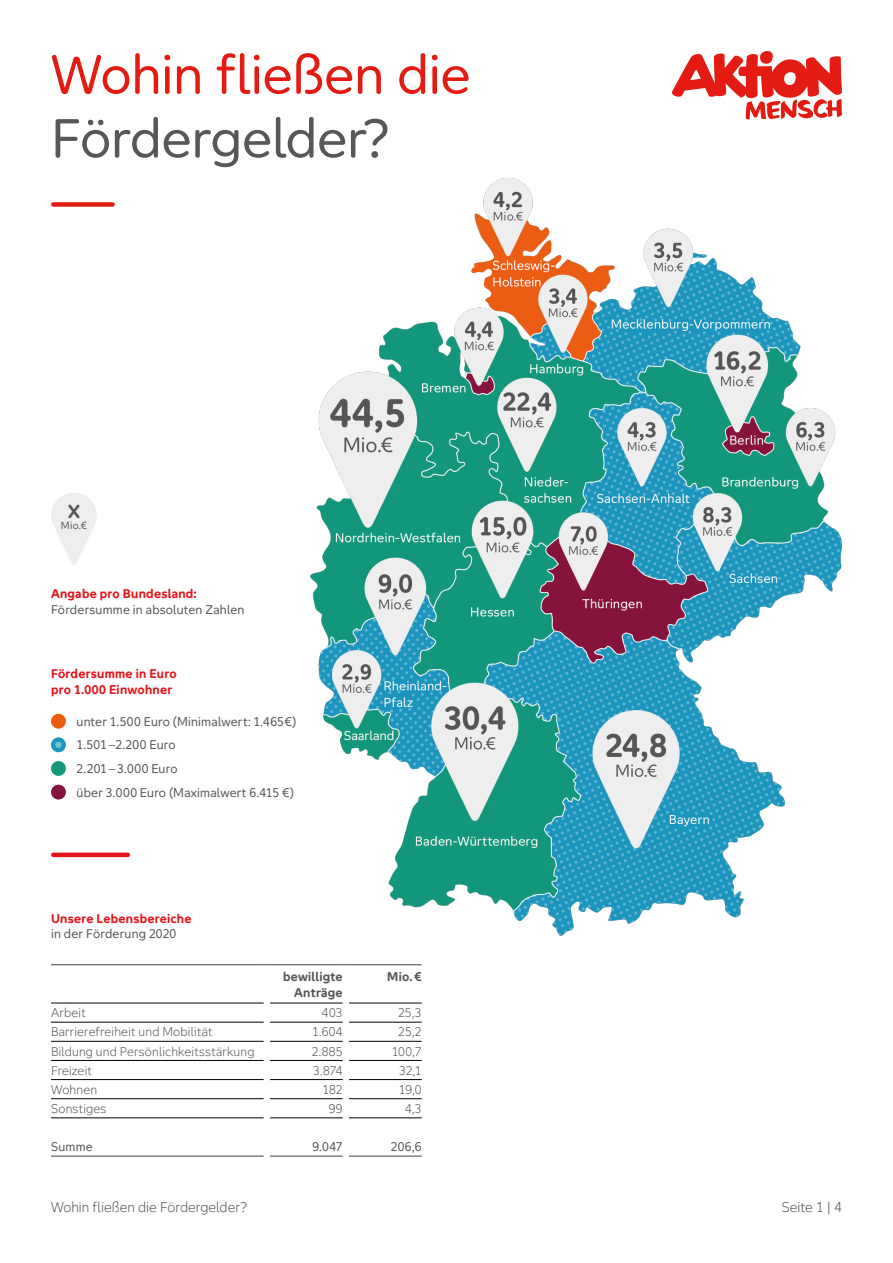
<style>
.page{position:relative;width:893px;height:1263px;background:#fff}
.page>*{position:absolute;margin:0;border:0;box-sizing:border-box;transform-origin:0 0}
.t1{font:52.5px "Aktion Mensch";color:#e41b13}
.t2{font:52.5px "Aktion Mensch";color:#575756}
.t3{font:700 17.85px "Aktion Mensch";color:#565656}
.t4{font:300 13.5px "Aktion Mensch";letter-spacing:-.005em;color:#575756}
.t5{font:12px/23.7px "Aktion Mensch";letter-spacing:.01em;color:#565656}
.t6{font:300 12px "Aktion Mensch";letter-spacing:.02em;color:#565656}
.t7{font:700 12px/15.8px "Aktion Mensch";letter-spacing:.02em;color:#e31519}
.t8{font:700 12px/15.8px "Aktion Mensch";letter-spacing:.02em;color:#565656;text-align:right}
.t9{font:9.9px "Aktion Mensch";color:#565656}
</style>
<div class="page">
<svg style="left:672px;top:51px;width:170px;height:68px"></svg>
<img style="left:310px;top:178px;width:532px;height:758px">
<svg style="left:51px;top:493px;width:46px;height:72px"></svg>
<div style="left:51px;top:714px;width:15px;height:15px;background:#eb5d10;border-radius:50%"></div>
<div style="left:51px;top:737px;width:15px;height:15px;background:#1b96be;border-radius:50%"></div>
<svg style="left:55px;top:741px;width:7px;height:7px"></svg>
<div style="left:51px;top:761px;width:15px;height:15px;background:#17987d;border-radius:50%"></div>
<div style="left:51px;top:785px;width:15px;height:14px;background:#86133d;border-radius:50%"></div>
<hr style="left:51px;top:1003px;width:213px;height:1px;background:#000">
<hr style="left:349px;top:1003px;width:73px;height:1px;background:#000">
<hr style="left:51px;top:1022px;width:213px;height:1px;background:#000">
<hr style="left:349px;top:1022px;width:73px;height:1px;background:#000">
<hr style="left:51px;top:1041px;width:213px;height:1px;background:#000">
<hr style="left:349px;top:1041px;width:73px;height:1px;background:#000">
<hr style="left:51px;top:1060px;width:213px;height:1px;background:#000">
<hr style="left:349px;top:1060px;width:73px;height:1px;background:#000">
<hr style="left:51px;top:1079px;width:213px;height:1px;background:#000">
<hr style="left:349px;top:1079px;width:73px;height:1px;background:#000">
<hr style="left:51px;top:1098px;width:213px;height:1px;background:#000">
<hr style="left:349px;top:1098px;width:73px;height:1px;background:#000">
<hr style="left:51px;top:1117px;width:213px;height:1px;background:#000">
<hr style="left:349px;top:1117px;width:73px;height:1px;background:#000">
<hr style="left:270px;top:1003px;width:73px;height:1px;background:#000">
<hr style="left:270px;top:1022px;width:73px;height:1px;background:#000">
<hr style="left:270px;top:1041px;width:73px;height:1px;background:#000">
<hr style="left:270px;top:1060px;width:73px;height:1px;background:#000">
<hr style="left:270px;top:1079px;width:73px;height:1px;background:#000">
<hr style="left:270px;top:1098px;width:73px;height:1px;background:#000">
<hr style="left:270px;top:1117px;width:73px;height:1px;background:#000">
<hr style="left:51px;top:964px;width:213px;height:1px;background:#565656">
<hr style="left:270px;top:964px;width:73px;height:1px;background:#565656">
<hr style="left:349px;top:964px;width:73px;height:1px;background:#565656">
<hr style="left:51px;top:1155px;width:213px;height:2px;background:#565656">
<hr style="left:270px;top:1155px;width:73px;height:2px;background:#565656">
<hr style="left:349px;top:1155px;width:73px;height:2px;background:#565656">
<div style="left:53px;top:202px;width:60px;height:5px;background:#e41b13"></div>
<hr style="left:53px;top:853px;width:75px;height:4px;background:#e31519">
<h1 class="t1" style="left:51px;top:36px;width:421px">Wohin fließen die</h1>
<h1 class="t2" style="left:51px;top:100px;width:340px">Fördergelder?</h1>
<h2 class="t3" style="left:68px;top:499px;width:13px">X</h2>
<p class="t9" style="left:61px;top:519px;width:27px">Mio.€</p>
<p class="t7" style="left:51px;top:586px;width:147px">Angabe pro Bundesland:</p>
<p class="t5" style="left:51px;top:597px;width:195px">Fördersumme in absoluten Zahlen</p>
<p class="t7" style="left:51px;top:666px;width:127px">Fördersumme in Euro pro 1.000 Einwohner</p>
<p class="t5" style="left:77px;top:709px;width:221px">unter 1.500 Euro (Minimalwert: 1.465€)<br>1.501 –2.200 Euro<br>2.201 – 3.000 Euro<br>über 3.000 Euro (Maximalwert 6.415 €)</p>
<p class="t7" style="left:51px;top:910px;width:142px">Unsere Lebensbereiche</p>
<p class="t5" style="left:51px;top:921px;width:127px">in der Förderung 2020</p>
<p class="t8" style="left:283px;top:969px;width:61px">bewilligte<br>Anträge</p>
<p class="t8" style="left:387px;top:969px;width:36px">Mio.€</p>
<p class="t6" style="left:51px;top:1005px;width:36px">Arbeit</p>
<p class="t6" style="left:322px;top:1005px;width:22px">403</p>
<p class="t6" style="left:398px;top:1005px;width:25px">25,3</p>
<p class="t6" style="left:51px;top:1024px;width:163px">Barrierefreiheit und Mobilität</p>
<p class="t6" style="left:312px;top:1024px;width:32px">1.604</p>
<p class="t6" style="left:398px;top:1024px;width:25px">25,2</p>
<p class="t6" style="left:51px;top:1044px;width:205px">Bildung und Persönlichkeitsstärkung</p>
<p class="t6" style="left:312px;top:1044px;width:32px">2.885</p>
<p class="t6" style="left:392px;top:1044px;width:31px">100,7</p>
<p class="t6" style="left:51px;top:1063px;width:42px">Freizeit</p>
<p class="t6" style="left:313px;top:1063px;width:31px">3.874</p>
<p class="t6" style="left:399px;top:1063px;width:24px">32,1</p>
<p class="t6" style="left:51px;top:1082px;width:48px">Wohnen</p>
<p class="t6" style="left:323px;top:1082px;width:22px">182</p>
<p class="t6" style="left:399px;top:1082px;width:25px">19,0</p>
<p class="t6" style="left:51px;top:1101px;width:57px">Sonstiges</p>
<p class="t6" style="left:329px;top:1101px;width:15px">99</p>
<p class="t6" style="left:405px;top:1101px;width:18px">4,3</p>
<p class="t5" style="left:51px;top:1134px;width:43px">Summe</p>
<p class="t5" style="left:312px;top:1134px;width:32px">9.047</p>
<p class="t5" style="left:391px;top:1134px;width:32px">206,6</p>
<p class="t4" style="left:51px;top:1198px;width:197px">Wohin fließen die Fördergelder?</p>
<p class="t4" style="left:782px;top:1198px;width:62px">Seite 1 | 4</p>
</div>
